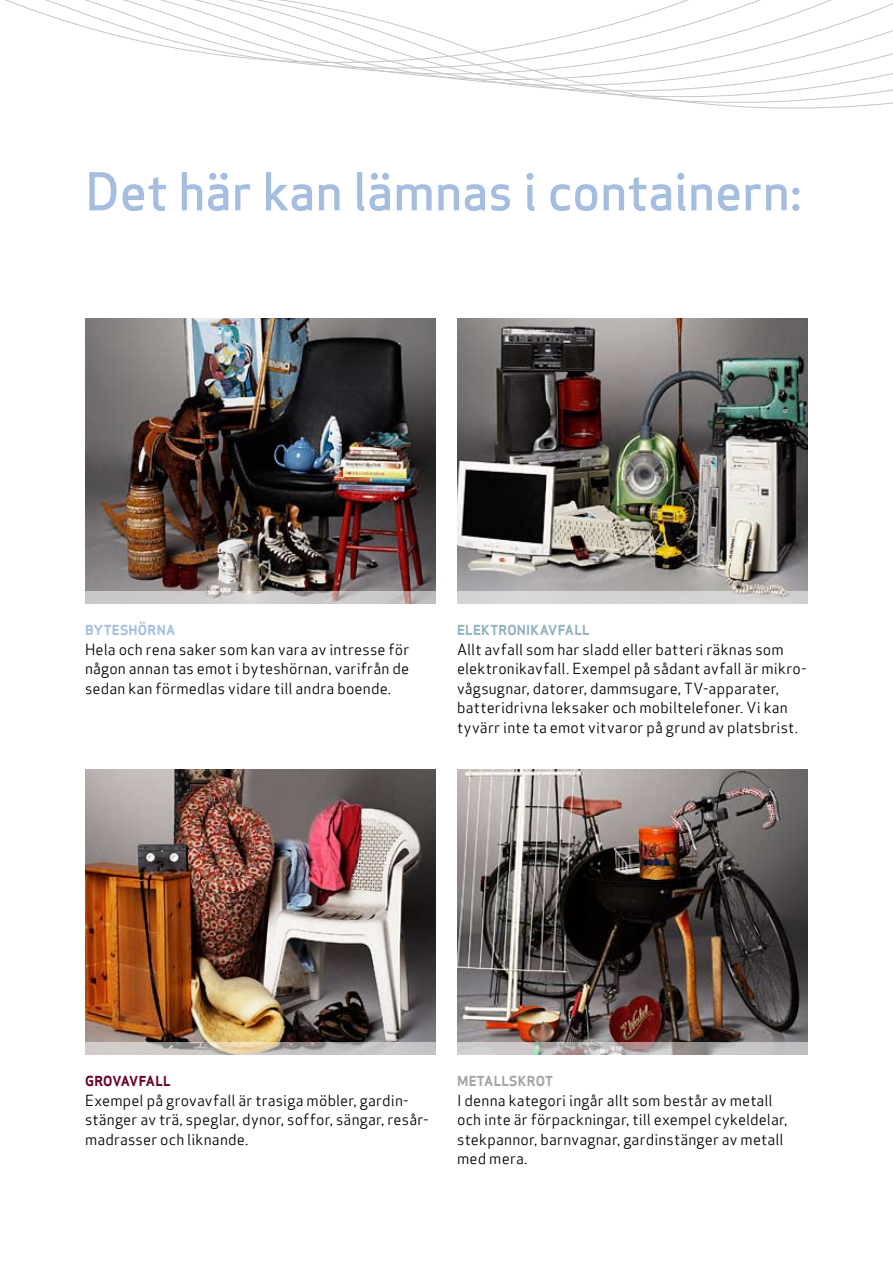
<style>
.page{position:relative;width:893px;height:1263px;background:#fff}
.page>*{position:absolute;margin:0;border:0;box-sizing:border-box;transform-origin:0 0}
.t1{font:51px "Apex Sans Medium T";letter-spacing:-.005em;color:#a5bee0}
.t2{font:15px/19.5px "Apex Sans Book T";letter-spacing:.01em;color:#000}
.t3{font:13.5px "Apex Sans Bold T";letter-spacing:.015em;color:#92b1c1}
.t4{font:13.5px "Apex Sans Bold T";letter-spacing:.015em;color:#a3a4a6}
.t5{font:13.5px "Apex Sans Bold T";letter-spacing:.015em;color:#a5bee0}
.t6{font:13.5px "Apex Sans Bold T";color:#68002b}
</style>
<div class="page">
<img style="left:85px;top:319px;width:351px;height:272px">
<img style="left:85px;top:770px;width:351px;height:272px">
<img style="left:457px;top:770px;width:351px;height:272px">
<img style="left:457px;top:319px;width:351px;height:272px">
<svg style="left:85px;top:1042px;width:351px;height:12px;background:#c3bdb7"></svg>
<svg style="left:85px;top:591px;width:351px;height:13px;background:#c8c4c4"></svg>
<svg style="left:457px;top:1042px;width:351px;height:12px;background:#bab5b5"></svg>
<div style="left:457px;top:591px;width:351px;height:13px;background:#d5d3d4"></div>
<svg style="left:837px;top:3px;width:56px;height:105px"></svg>
<svg style="left:780px;top:0;width:57px;height:109px"></svg>
<svg style="left:4px;top:0;width:776px;height:109px"></svg>
<h1 class="t1" style="left:85px;top:159px;width:718px">Det här kan lämnas i containern:</h1>
<p class="t5" style="left:85px;top:621px;width:92px">BYTESHÖRNA</p>
<p class="t2" style="left:85px;top:639px;width:326px;text-align:justify">Hela och rena saker som kan vara av intresse för någon annan tas emot i byteshörnan, varifrån de sedan kan förmedlas vidare till andra boende.</p>
<p class="t3" style="left:457px;top:621px;width:134px">ELEKTRONIKAVFALL</p>
<p class="t2" style="left:457px;top:639px;width:351px">Allt avfall som har sladd eller batteri räknas som elektronikavfall. Exempel på sådant avfall är mikro&shy;vågsugnar, datorer, dammsugare, TV-apparater, batteridrivna leksaker och mobiltelefoner. Vi kan tyvärr inte ta emot vitvaror på grund av platsbrist.</p>
<p class="t6" style="left:85px;top:1072px;width:87px">GROVAVFALL</p>
<p class="t2" style="left:85px;top:1090px;width:345px">Exempel på grovavfall är trasiga möbler, gardin&shy;stänger av trä, speglar, dynor, soffor, sängar, resår&shy;madrasser och liknande.</p>
<p class="t4" style="left:457px;top:1072px;width:97px">METALLSKROT</p>
<p class="t2" style="left:457px;top:1090px;width:332px">I denna kategori ingår allt som består av metall och inte är förpackningar, till exempel cykeldelar, stekpannor, barnvagnar, gardinstänger av metall med mera.</p>
</div>
